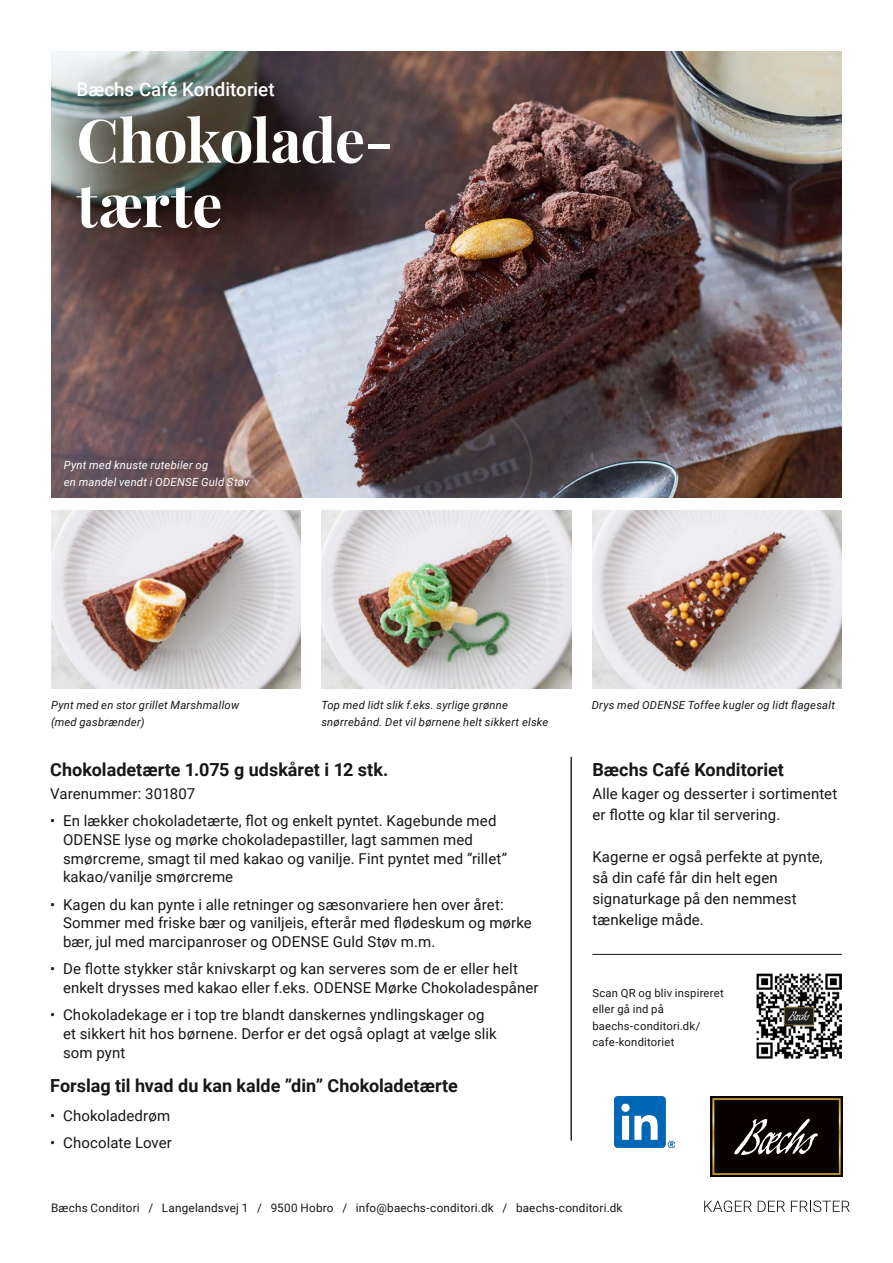
<style>
.page{position:relative;width:893px;height:1263px;background:#fff}
.page>*{position:absolute;margin:0;border:0;box-sizing:border-box;transform-origin:0 0}
.t1{font:700 60px/64.5px "Playfair Display";letter-spacing:-.02em;color:#fff}
.t2{font:500 18.75px "Roboto";color:#fff}
.t3{font:700 18px "Roboto";color:#181716}
.t4{font:15px/18.8px "Roboto";letter-spacing:.005em;color:#181716}
.t5{font:11.7px "Roboto";letter-spacing:.02em;color:#181716}
.t6{font:italic 11.25px/16.5px "Roboto";letter-spacing:.02em;color:#181716}
.t7{font:11.25px/16.5px "Roboto";letter-spacing:.02em;color:#181716}
.t8{font:italic 11.25px/16.5px "Roboto";letter-spacing:.02em;color:#fff}
</style>
<div class="page">
<img style="left:614px;top:1096px;width:61px;height:51px">
<div style="left:710px;top:1096px;width:133px;height:81px;background:#070200"></div>
<svg style="left:712px;top:1098px;width:129px;height:77px"></svg>
<svg style="left:704px;top:1200px;width:48px;height:12px"></svg>
<svg style="left:758px;top:1201px;width:27px;height:11px"></svg>
<svg style="left:791px;top:1200px;width:59px;height:12px"></svg>
<hr style="left:571px;top:757px;width:1px;height:383px;background:#181716">
<img style="left:757px;top:973px;width:85px;height:85px">
<hr style="left:592px;top:954px;width:250px;height:1px;background:#181716">
<img style="left:592px;top:510px;width:250px;height:179px">
<img style="left:322px;top:510px;width:249px;height:179px">
<img style="left:51px;top:510px;width:249px;height:179px">
<img style="left:51px;top:51px;width:791px;height:446px">
<div style="left:43px;top:80px;width:381px;height:184px;background:#181716;opacity:.4"></div>
<div style="left:42px;top:46px;width:267px;height:87px;background:#181716;opacity:.4"></div>
<p class="t2" style="left:77px;top:76px;width:200px">Bæchs Café Konditoriet</p>
<h1 class="t1" style="left:77px;top:103px;width:318px">Chokolade&shy;tærte</h1>
<p class="t8" style="left:64px;top:457px;width:187px">Pynt med knuste rutebiler og<br>en mandel vendt i ODENSE Guld Støv</p>
<p class="t6" style="left:51px;top:696px;width:190px">Pynt med en stor grillet Marshmallow (med gasbrænder)</p>
<p class="t6" style="left:321px;top:696px;width:188px">Top med lidt slik f.eks. syrlige grønne</p>
<p class="t6" style="left:592px;top:696px;width:245px">Drys med ODENSE Toffee kugler og lidt flagesalt</p>
<p class="t6" style="left:321px;top:713px;width:228px">snørrebånd. Det vil børnene helt sikkert elske</p>
<p class="t3" style="left:50px;top:757px;width:339px">Chokoladetærte 1.075 g udskåret i 12 stk.</p>
<p class="t4" style="left:50px;top:784px;width:146px">Varenummer: 301807</p>
<p class="t4" style="left:63px;top:811px;width:446px;text-indent:-13px">• En lækker chokoladetærte, flot og enkelt pyntet. Kagebunde med ODENSE lyse og mørke chokoladepastiller, lagt sammen med smørcreme, smagt til med kakao og vanilje. Fint pyntet med ”rillet” kakao/vanilje smørcreme</p>
<p class="t4" style="left:63px;top:894px;width:470px;text-indent:-13px">• Kagen du kan pynte i alle retninger og sæsonvariere hen over året:<br>Sommer med friske bær og vaniljeis, efterår med flødeskum og mørke bær, jul med marcipanroser og ODENSE Guld Støv m.m.</p>
<p class="t4" style="left:63px;top:959px;width:477px;text-indent:-13px">• De flotte stykker står knivskarpt og kan serveres som de er eller helt enkelt drysses med kakao eller f.eks. ODENSE Mørke Chokoladespåner</p>
<p class="t4" style="left:63px;top:1005px;width:435px;text-indent:-13px">• Chokoladekage er i top tre blandt danskernes yndlingskager og et sikkert hit hos børnene. Derfor er det også oplagt at vælge slik som pynt</p>
<p class="t3" style="left:50px;top:1073px;width:409px">Forslag til hvad du kan kalde ”din” Chokoladetærte</p>
<p class="t4" style="left:50px;top:1106px;width:121px">• Chokoladedrøm</p>
<p class="t4" style="left:50px;top:1133px;width:123px">• Chocolate Lover</p>
<p class="t3" style="left:592px;top:757px;width:193px">Bæchs Café Konditoriet</p>
<p class="t4" style="left:592px;top:782px;width:246px;line-height:21px">Alle kager og desserter i sortimentet er flotte og klar til servering.</p>
<p class="t4" style="left:592px;top:845px;width:232px;line-height:21px">Kagerne er også perfekte at pynte, så din café får din helt egen signaturkage på den nemmest tænkelige måde.</p>
<p class="t7" style="left:592px;top:984px;width:133px">Scan QR og bliv inspireret eller gå ind på baechs-conditori.dk/ cafe-konditoriet</p>
<p class="t5" style="left:51px;top:1199px;width:573px">Bæchs Conditori / Langelandsvej 1 / 9500 Hobro / info@baechs-conditori.dk / baechs-conditori.dk</p>
</div>
